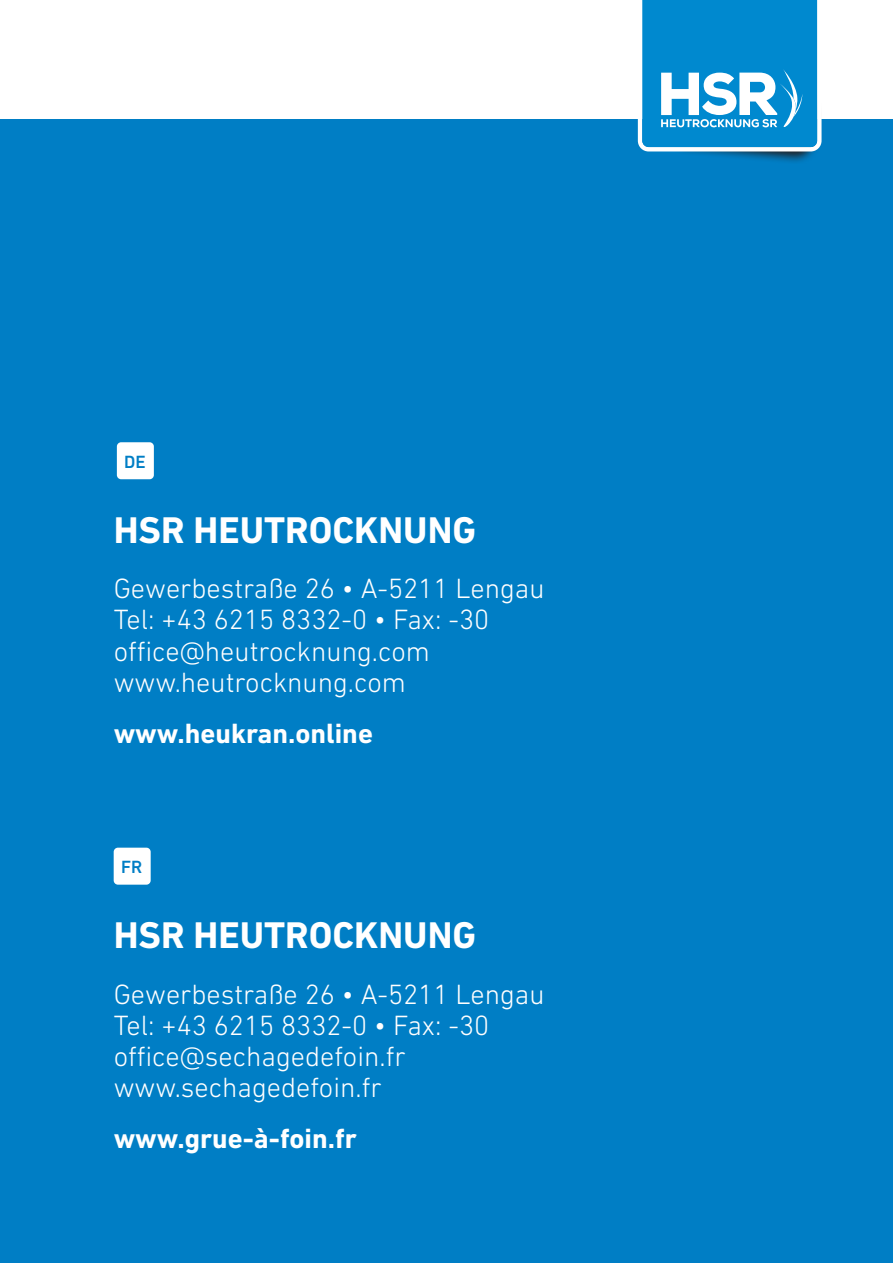
<style>
.page{position:relative;width:893px;height:1263px;background:#fff}
.page>*{position:absolute;margin:0;border:0;box-sizing:border-box;transform-origin:0 0}
.t1{font:700 37.8px "DIN Next LT Pro";color:#fff}
.t2{font:300 28.35px/31px "DIN Next LT Pro";color:#fff}
.t3{font:700 28.35px "DIN Next LT Pro";color:#fff}
.t4{font:500 18px "DIN Next LT Pro";color:#007ec5}
</style>
<div class="page">
<div style="left:0;top:119px;width:893px;height:1144px;background:#007ec5"></div>
<div style="left:117px;top:442px;width:37px;height:37px;background:#fff;border-radius:4px"></div>
<div style="left:114px;top:848px;width:37px;height:37px;background:#fff;border-radius:4px"></div>
<svg style="left:664px;top:119px;width:158px;height:43px"></svg>
<svg style="left:638px;top:0;width:183px;height:151px"></svg>
<p class="t4" style="left:124px;top:451px;width:23px">DE</p>
<h1 class="t1" style="left:114px;top:508px;width:364px">HSR HEUTROCKNUNG</h1>
<p class="t2" style="left:114px;top:573px;width:432px">Gewerbestraße 26 • A-5211 Lengau<br>Tel: +43 6215 8332-0 • Fax: -30 office@heutrocknung.com www.heutrocknung.com</p>
<p class="t3" style="left:114px;top:717px;width:261px">www.heukran.online</p>
<p class="t4" style="left:121px;top:856px;width:23px">FR</p>
<h1 class="t1" style="left:114px;top:913px;width:364px">HSR HEUTROCKNUNG</h1>
<p class="t2" style="left:114px;top:978px;width:432px">Gewerbestraße 26 • A-5211 Lengau<br>Tel: +43 6215 8332-0 • Fax: -30 office@sechagedefoin.fr www.sechagedefoin.fr</p>
<p class="t3" style="left:114px;top:1122px;width:245px">www.grue-à-foin.fr</p>
</div>
